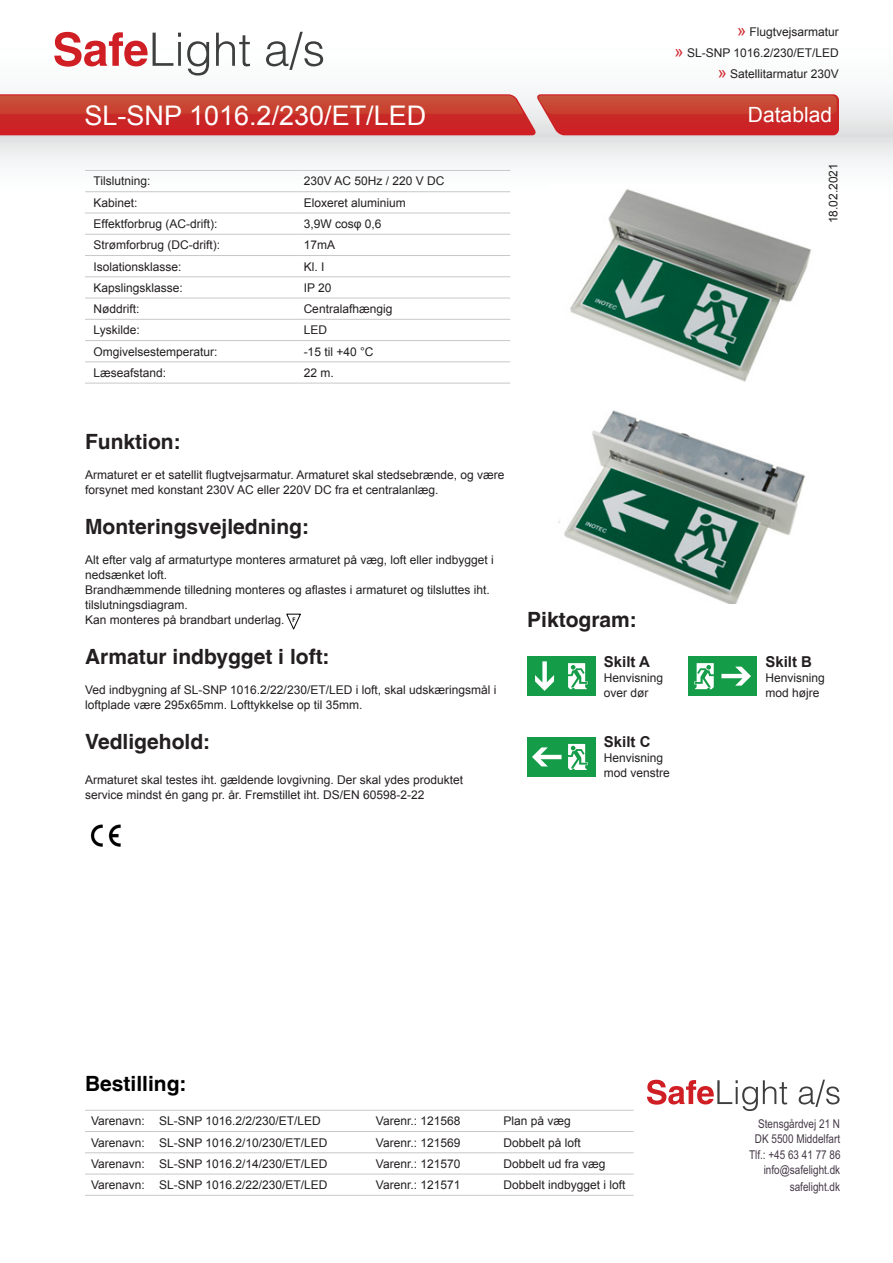
<style>
.page{position:relative;width:893px;height:1263px;background:#fff}
.page>*{position:absolute;margin:0;border:0;box-sizing:border-box;transform-origin:0 0}
.t1{font:27px "Arial";color:#fff}
.Overskrift{font:700 21px "Helvetica LT";color:#231f20}
.t2{font:700 21px "Helvetica LT";color:#000}
.t3{font:21px "Arial";color:#fff}
.t4{font:700 15px "Arial";color:#231f20}
.t5{font:12.15px/15.5px "Arial Narrow";color:#443846;text-align:right}
.brødtekst{font:12px/15px "Arial";color:#231f20}
.t6{font:700 6.3px "Arial Narrow";color:#000}
.s1{font-size:16.5px;color:#d1232a}
</style>
<div class="page">
<svg style="left:0;top:31px;width:893px;height:204px"></svg>
<svg style="left:0;top:94px;width:839px;height:41px;background:#cb3632"></svg>
<img style="left:538px;top:95px;width:299px;height:19px">
<svg style="left:54px;top:32px;width:127px;height:35px"></svg>
<svg style="left:187px;top:41px;width:22px;height:35px"></svg>
<svg style="left:216px;top:33px;width:34px;height:33px"></svg>
<svg style="left:266px;top:32px;width:57px;height:38px"></svg>
<svg style="left:647px;top:1080px;width:140px;height:31px"></svg>
<svg style="left:799px;top:1080px;width:41px;height:27px"></svg>
<svg style="left:286px;top:614px;width:15px;height:16px"></svg>
<hr style="left:85px;top:170px;width:213px;height:1px;background:#c7c8ca">
<hr style="left:298px;top:170px;width:212px;height:1px;background:#c7c8ca">
<hr style="left:85px;top:191px;width:213px;height:1px;background:#c7c8ca">
<hr style="left:298px;top:191px;width:212px;height:1px;background:#c7c8ca">
<hr style="left:85px;top:213px;width:213px;height:1px;background:#c7c8ca">
<hr style="left:298px;top:213px;width:212px;height:1px;background:#c7c8ca">
<hr style="left:85px;top:234px;width:213px;height:1px;background:#c7c8ca">
<hr style="left:298px;top:234px;width:212px;height:1px;background:#c7c8ca">
<hr style="left:85px;top:255px;width:213px;height:1px;background:#c7c8ca">
<hr style="left:298px;top:255px;width:212px;height:1px;background:#c7c8ca">
<hr style="left:85px;top:276px;width:213px;height:1px;background:#c7c8ca">
<hr style="left:298px;top:276px;width:212px;height:1px;background:#c7c8ca">
<hr style="left:85px;top:298px;width:213px;height:1px;background:#c7c8ca">
<hr style="left:298px;top:298px;width:212px;height:1px;background:#c7c8ca">
<hr style="left:85px;top:319px;width:213px;height:1px;background:#c7c8ca">
<hr style="left:298px;top:319px;width:212px;height:1px;background:#c7c8ca">
<hr style="left:85px;top:340px;width:213px;height:1px;background:#c7c8ca">
<hr style="left:298px;top:340px;width:212px;height:1px;background:#c7c8ca">
<hr style="left:85px;top:361px;width:213px;height:1px;background:#c7c8ca">
<hr style="left:298px;top:361px;width:212px;height:1px;background:#c7c8ca">
<hr style="left:85px;top:383px;width:213px;height:1px;background:#c7c8ca">
<hr style="left:298px;top:383px;width:212px;height:1px;background:#c7c8ca">
<div style="left:527px;top:656px;width:68px;height:40px;background:#149c48"></div>
<svg style="left:568px;top:663px;width:20px;height:26px"></svg>
<svg style="left:535px;top:661px;width:19px;height:30px"></svg>
<div style="left:689px;top:656px;width:68px;height:40px;background:#149c48"></div>
<svg style="left:694px;top:663px;width:20px;height:26px"></svg>
<svg style="left:721px;top:667px;width:30px;height:19px"></svg>
<div style="left:527px;top:737px;width:68px;height:40px;background:#149c48"></div>
<svg style="left:568px;top:744px;width:20px;height:26px"></svg>
<svg style="left:532px;top:747px;width:29px;height:19px"></svg>
<img style="left:550px;top:184px;width:282px;height:198px">
<img style="left:558px;top:410px;width:248px;height:194px">
<hr style="left:85px;top:1110px;width:68px;height:1px;background:#c7c8ca">
<hr style="left:153px;top:1110px;width:217px;height:1px;background:#c7c8ca">
<hr style="left:370px;top:1110px;width:127px;height:1px;background:#c7c8ca">
<hr style="left:497px;top:1110px;width:137px;height:1px;background:#c7c8ca">
<hr style="left:85px;top:1131px;width:68px;height:1px;background:#c7c8ca">
<hr style="left:153px;top:1131px;width:217px;height:1px;background:#c7c8ca">
<hr style="left:370px;top:1131px;width:127px;height:1px;background:#c7c8ca">
<hr style="left:497px;top:1131px;width:137px;height:1px;background:#c7c8ca">
<hr style="left:85px;top:1152px;width:68px;height:1px;background:#c7c8ca">
<hr style="left:153px;top:1152px;width:217px;height:1px;background:#c7c8ca">
<hr style="left:370px;top:1152px;width:127px;height:1px;background:#c7c8ca">
<hr style="left:497px;top:1152px;width:137px;height:1px;background:#c7c8ca">
<hr style="left:85px;top:1174px;width:68px;height:1px;background:#c7c8ca">
<hr style="left:153px;top:1174px;width:217px;height:1px;background:#c7c8ca">
<hr style="left:370px;top:1174px;width:127px;height:1px;background:#c7c8ca">
<hr style="left:497px;top:1174px;width:137px;height:1px;background:#c7c8ca">
<hr style="left:85px;top:1195px;width:68px;height:1px;background:#c7c8ca">
<hr style="left:153px;top:1195px;width:217px;height:1px;background:#c7c8ca">
<hr style="left:370px;top:1195px;width:127px;height:1px;background:#c7c8ca">
<hr style="left:497px;top:1195px;width:137px;height:1px;background:#c7c8ca">
<img style="left:90px;top:824px;width:31px;height:23px">
<p class="brødtekst" style="left:737px;top:24px;width:103px"><span class="s1">»</span> Flugtvejsarmatur</p>
<p class="brødtekst" style="left:675px;top:45px;width:166px"><span class="s1">»</span> SL-SNP 1016.2/230/ET/LED</p>
<p class="brødtekst" style="left:718px;top:66px;width:123px"><span class="s1">»</span> Satellitarmatur 230V</p>
<p class="t1" style="left:85px;top:98px;width:343px">SL-SNP 1016.2/230/ET/LED</p>
<p class="t3" style="left:748px;top:101px;width:86px">Datablad</p>
<p class="brødtekst" style="left:94px;top:174px;width:58px">Tilslutning:</p>
<p class="brødtekst" style="left:304px;top:174px;width:142px">230V AC 50Hz / 220 V DC</p>
<p class="brødtekst" style="left:94px;top:195px;width:46px">Kabinet:</p>
<p class="brødtekst" style="left:304px;top:195px;width:104px">Eloxeret aluminium</p>
<p class="brødtekst" style="left:94px;top:216px;width:125px">Effektforbrug (AC-drift):</p>
<p class="brødtekst" style="left:304px;top:216px;width:79px">3,9W cosφ 0,6</p>
<p class="brødtekst" style="left:94px;top:238px;width:128px">Strømforbrug (DC-drift):</p>
<p class="brødtekst" style="left:304px;top:238px;width:33px">17mA</p>
<p class="brødtekst" style="left:94px;top:259px;width:90px">Isolationsklasse:</p>
<p class="brødtekst" style="left:304px;top:259px;width:22px">Kl. I</p>
<p class="brødtekst" style="left:94px;top:280px;width:91px">Kapslingsklasse:</p>
<p class="brødtekst" style="left:304px;top:280px;width:29px">IP 20</p>
<p class="brødtekst" style="left:94px;top:301px;width:48px">Nøddrift:</p>
<p class="brødtekst" style="left:304px;top:301px;width:90px">Centralafhængig</p>
<p class="brødtekst" style="left:94px;top:323px;width:48px">Lyskilde:</p>
<p class="brødtekst" style="left:304px;top:323px;width:25px">LED</p>
<p class="brødtekst" style="left:94px;top:344px;width:126px">Omgivelsestemperatur:</p>
<p class="brødtekst" style="left:304px;top:344px;width:71px">-15 til +40 °C</p>
<p class="brødtekst" style="left:94px;top:365px;width:74px">Læseafstand:</p>
<p class="brødtekst" style="left:304px;top:365px;width:32px">22 m.</p>
<p class="Overskrift" style="left:85px;top:429px;width:97px">Funktion:</p>
<p class="brødtekst" style="left:85px;top:467px;width:421px">Armaturet er et satellit flugtvejsarmatur. Armaturet skal stedsebrænde, og være forsynet med konstant 230V AC eller 220V DC fra et centralanlæg.</p>
<p class="Overskrift" style="left:85px;top:514px;width:226px">Monteringsvejledning:</p>
<p class="brødtekst" style="left:85px;top:552px;width:410px">Alt efter valg af armaturtype monteres armaturet på væg, loft eller indbygget i nedsænket loft.</p>
<p class="brødtekst" style="left:85px;top:582px;width:406px">Brandhæmmende tilledning monteres og aflastes i armaturet og tilsluttes iht. tilslutningsdiagram.</p>
<p class="brødtekst" style="left:85px;top:612px;width:201px">Kan monteres på brandbart underlag.</p>
<p class="t6" style="left:292px;top:615px;width:5px">F</p>
<p class="Overskrift" style="left:85px;top:644px;width:246px">Armatur indbygget i loft:</p>
<p class="brødtekst" style="left:85px;top:683px;width:413px">Ved indbygning af SL-SNP 1016.2/22/230/ET/LED i loft, skal udskæringsmål i loftplade være 295x65mm. Lofttykkelse op til 35mm.</p>
<p class="Overskrift" style="left:85px;top:729px;width:127px">Vedligehold:</p>
<p class="brødtekst" style="left:85px;top:772px;width:380px">Armaturet skal testes iht. gældende lovgivning. Der skal ydes produktet</p>
<p class="brødtekst" style="left:85px;top:787px;width:341px">service mindst én gang pr. år. Fremstillet iht. DS/EN 60598-2-22</p>
<p class="Overskrift" style="left:527px;top:607px;width:111px">Piktogram:</p>
<p class="t4" style="left:604px;top:651px;width:48px">Skilt A</p>
<p class="brødtekst" style="left:604px;top:670px;width:61px">Henvisning over dør</p>
<p class="t4" style="left:604px;top:732px;width:48px">Skilt C</p>
<p class="brødtekst" style="left:604px;top:751px;width:68px">Henvisning mod venstre</p>
<p class="brødtekst" style="left:826px;top:223px;width:62px;rotate:-90deg">18.02.2021</p>
<p class="t4" style="left:765px;top:651px;width:48px">Skilt B</p>
<p class="brødtekst" style="left:765px;top:670px;width:61px">Henvisning mod højre</p>
<p class="t2" style="left:85px;top:1071px;width:103px">Bestilling:</p>
<p class="brødtekst" style="left:91px;top:1114px;width:55px">Varenavn:</p>
<p class="brødtekst" style="left:159px;top:1114px;width:163px">SL-SNP 1016.2/2/230/ET/LED</p>
<p class="brødtekst" style="left:376px;top:1114px;width:86px">Varenr.: 121568</p>
<p class="brødtekst" style="left:503px;top:1114px;width:69px">Plan på væg</p>
<p class="brødtekst" style="left:91px;top:1135px;width:55px">Varenavn:</p>
<p class="brødtekst" style="left:159px;top:1135px;width:170px">SL-SNP 1016.2/10/230/ET/LED</p>
<p class="brødtekst" style="left:376px;top:1135px;width:86px">Varenr.: 121569</p>
<p class="brødtekst" style="left:503px;top:1135px;width:79px">Dobbelt på loft</p>
<p class="brødtekst" style="left:91px;top:1156px;width:55px">Varenavn:</p>
<p class="brødtekst" style="left:159px;top:1156px;width:170px">SL-SNP 1016.2/14/230/ET/LED</p>
<p class="brødtekst" style="left:376px;top:1156px;width:86px">Varenr.: 121570</p>
<p class="brødtekst" style="left:503px;top:1156px;width:104px">Dobbelt ud fra væg</p>
<p class="brødtekst" style="left:91px;top:1177px;width:55px">Varenavn:</p>
<p class="brødtekst" style="left:159px;top:1177px;width:170px">SL-SNP 1016.2/22/230/ET/LED</p>
<p class="brødtekst" style="left:376px;top:1177px;width:86px">Varenr.: 121571</p>
<p class="brødtekst" style="left:503px;top:1177px;width:124px">Dobbelt indbygget i loft</p>
<p class="t5" style="left:749px;top:1115px;width:93px">Stensgårdvej 21 N<br>DK 5500 Middelfart<br>Tlf.: +45 63 41 77 86 info@safelight.dk</p>
<p class="t5" style="left:790px;top:1178px;width:52px">safelight.dk</p>
</div>
